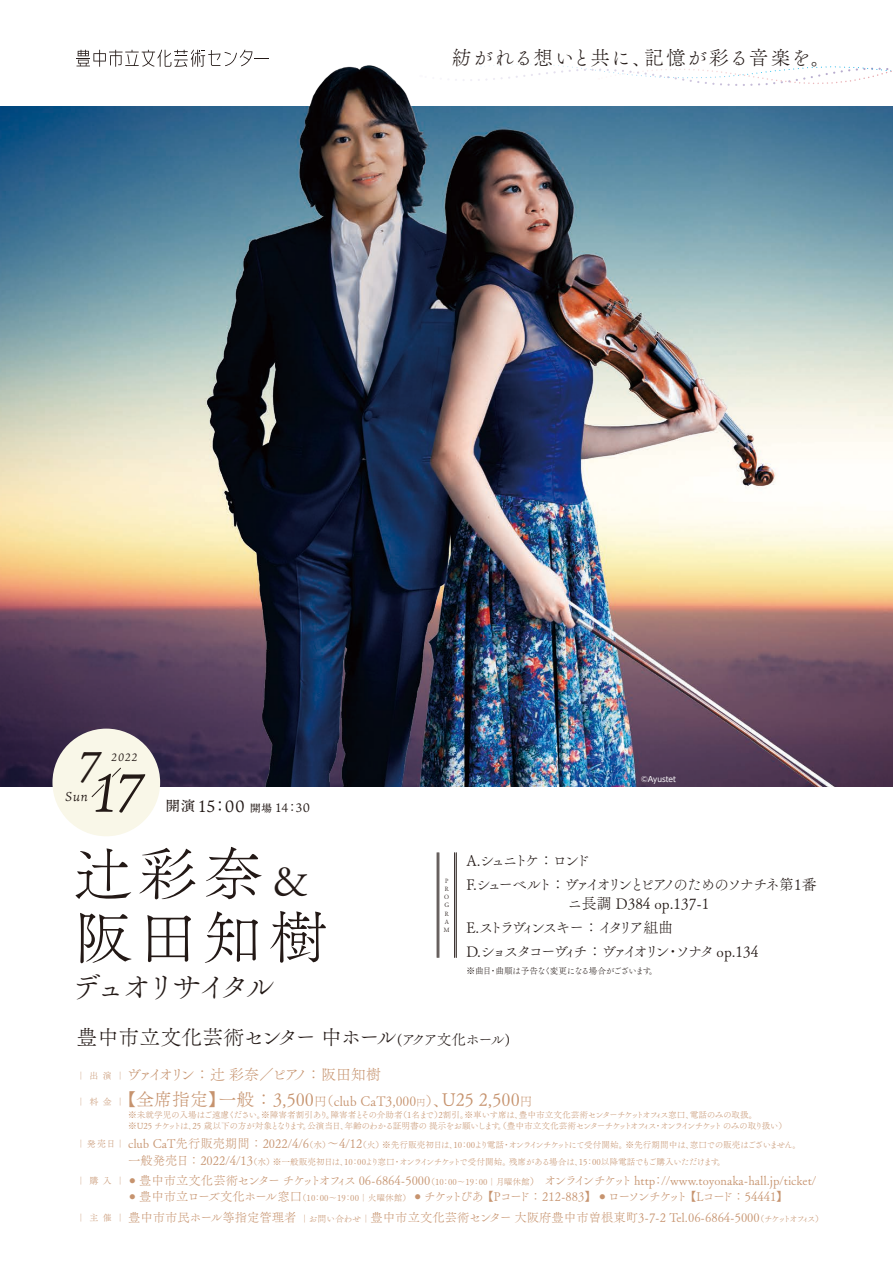
<style>
.page{position:relative;width:893px;height:1263px;background:#fff}
.page>*{position:absolute;margin:0;border:0;box-sizing:border-box;transform-origin:0 0}
.t1{font:58.95px/63.6px "Tsuku A Old Min Pr 6 N L";letter-spacing:.11em;color:#231916}
.t2{font:italic 54px "Ten Mincho";color:#231916}
.t3{font:italic 43.2px "Ten Mincho";color:#231916}
.t4{font:30px "Tsuku A Old Min Pr 6 N L";letter-spacing:-.19em;color:#231916}
.t5{font:21px "Tsuku A Old Min Pr 6 N L";letter-spacing:-.02em;color:#231916}
.t6{font:19.8px "Tsuku A Old Min Pr 6 N L";letter-spacing:.05em;color:#231916}
.t7{font:18px "Tsuku A Old Min Pr 6 N L";color:#c6936e}
.t8{font:16.35px "Ten Mincho";color:#231916}
.t9{font:15px/24px "Tsuku A Old Min Pr 6 N L";letter-spacing:-.195em;color:#231916}
.t10{font:15px "Tsuku A Old Min Pr 6 N L";letter-spacing:-.23em;color:#c6936e}
.t11{font:italic 12.9px "Ten Mincho";color:#231916}
.t12{font:12.3px/20.2px "Tsuku A Old Min Pr 6 N L";color:#c6936e}
.t13{font:italic 10.8px "Ten Mincho";color:#231916}
.t14{font:8.7px/11.2px "Tsuku A Old Min Pr 6 N L";letter-spacing:-.06em;color:#c6936e}
.t15{font:8.7px "Tsuku A Old Min Pr 6 N L";letter-spacing:-.1em;color:#231916}
.t16{font:7.5px "UD Shin Go Pr 6";color:#fff}
.t17{font:6px/8.2px "Tsuku A Old Min Pr 6 N L";color:#231916}
.s1{font-size:13.95px}
.s2{font-size:10.5px}
.s3{font-size:12.3px}
.s4{font-size:41.25px}
.s5{font-size:14.7px}
.s6{font-size:9px}
.s7{font-size:12.6px}
.s8{font-size:13.5px}
.s9{font-size:9.45px}
.s10{font-size:8.7px}
.s11{font-size:9.9px}
</style>
<div class="page">
<img style="left:0;top:49px;width:893px;height:738px">
<hr style="left:456px;top:853px;width:1px;height:104px;background:#231916">
<hr style="left:437px;top:853px;width:1px;height:104px;background:#231916">
<hr style="left:454px;top:853px;width:1px;height:104px;background:#231916">
<hr style="left:439px;top:853px;width:1px;height:104px;background:#231916">
<div style="left:52px;top:729px;width:108px;height:107px;background:#f9f7e8;border-radius:50%"></div>
<svg style="left:92px;top:768px;width:29px;height:30px"></svg>
<svg style="left:420px;top:49px;width:473px;height:63px"></svg>
<svg style="left:77px;top:50px;width:192px;height:17px"></svg>
<h3 class="t6" style="left:452px;top:41px;width:380px">紡がれる想いと共に、記憶が彩る音楽を。</h3>
<h3 class="t3" style="left:79px;top:742px;width:24px">7</h3>
<p class="t13" style="left:112px;top:750px;width:27px">2022</p>
<h2 class="t2" style="left:94px;top:761px;width:52px">17</h2>
<p class="t16" style="left:641px;top:773px;width:37px">©Ayustet</p>
<h3 class="t11" style="left:65px;top:788px;width:24px">Sun</h3>
<h3 class="t8" style="left:166px;top:796px;width:146px"><span class="s1">開演</span> 15：00 <span class="s2">開場</span> <span class="s3">14：30</span></h3>
<h1 class="t1" style="left:73px;top:838px;width:257px">辻彩奈<span class="s4">＆</span>阪田知樹</h1>
<h3 class="t4" style="left:72px;top:960px;width:204px">デュオリサイタル</h3>
<p class="t17" style="left:444px;top:876px;width:7px">P<br>R<br>O<br>G<br>R<br>A<br>M</p>
<h3 class="t9" style="left:466px;top:847px;width:352px">A.シュニトケ ： ロンド<br>F.シューベルト ： ヴァイオリンとピアノのためのソナチネ第1番</h3>
<h3 class="t9" style="left:466px;top:891px;width:293px">　　　　　　 ニ長調 D384 op.137-1<br>E.ストラヴィンスキー ： イタリア組曲<br>D.ショスタコーヴィチ ： ヴァイオリン・ソナタ op.134</h3>
<p class="t15" style="left:466px;top:963px;width:193px">※曲目・曲順は予告なく変更になる場合がございます。</p>
<h3 class="t5" style="left:77px;top:1019px;width:435px">豊中市立文化芸術センター 中ホール<span class="s5">(アクア文化ホール)</span></h3>
<h3 class="t10" style="left:77px;top:1061px;width:306px"><span class="s6">｜出演｜</span>ヴァイオリン ： 辻 彩奈／ピアノ ： 阪田知樹</h3>
<h3 class="t7" style="left:77px;top:1083px;width:457px"><span class="s6">｜料金｜</span>【全席指定】一般 ： 3,500<span class="s7">円</span><span class="s8">（club CaT3,000</span><span class="s9">円</span><span class="s8">）</span>、U25 2,500<span class="s7">円</span></h3>
<p class="t14" style="left:128px;top:1109px;width:660px">※未就学児の入場はご遠慮ください。※障害者割引あり。障害者とその介助者（1名まで）2割引。※車いす席は、豊中市立文化芸術センターチケットオフィス窓口、電話のみの取扱。<br>※U25 チケットは、25 歳以下の方が対象となります。公演当日、年齢のわかる証明書の 提示をお願いします。（豊中市立文化芸術センターチケットオフィス・オンラインチケット のみの取り扱い）</p>
<p class="t14" style="left:128px;top:1136px;width:675px;line-height:16.5px;text-indent:-52px"><span class="s6">｜発売日｜</span> <span class="s3">club CaT先行販売期間 ： 2022/4/6</span>（水）<span class="s3">～4/12</span>（火）※先行販売初日は、10：00より電話・オンラインチケットにて受付開始。※先行期間中は、窓口での販売はございません。<span class="s3">一般発売日 ： 2022/4/13</span>（水）※一般販売初日は、10：00より窓口・オンラインチケットで受付開始。残席がある場合は、15：00以降電話でもご購入いただけます。</p>
<h3 class="t12" style="left:77px;top:1169px;width:741px"><span class="s6">｜購入｜</span> <span class="s10">●</span> 豊中市立文化芸術センター チケットオフィス 06-6864-5000<span class="s10">（10：00～19：00｜月曜休館</span><span class="s11">）　</span>オンラインチケット http：//www.toyonaka-hall.jp/ticket/</h3>
<h3 class="t12" style="left:77px;top:1186px;width:749px;text-indent:52px"><span class="s10">●</span> 豊中市立ローズ文化ホール窓口<span class="s10">（10：00～19：00｜火曜休館） ●</span> チケットぴあ 【Pコード ： 212-883】 <span class="s10">●</span>ローソンチケット 【Lコード ： 54441】<br><span class="s6">｜主催｜</span>豊中市市民ホール等指定管理者 <span class="s6">｜お問い合わせ｜</span>豊中市立文化芸術センター 大阪府豊中市曽根東町3-7-2 Tel.06-6864-5000<span class="s10">（チケットオフィス）</span></h3>
</div>
